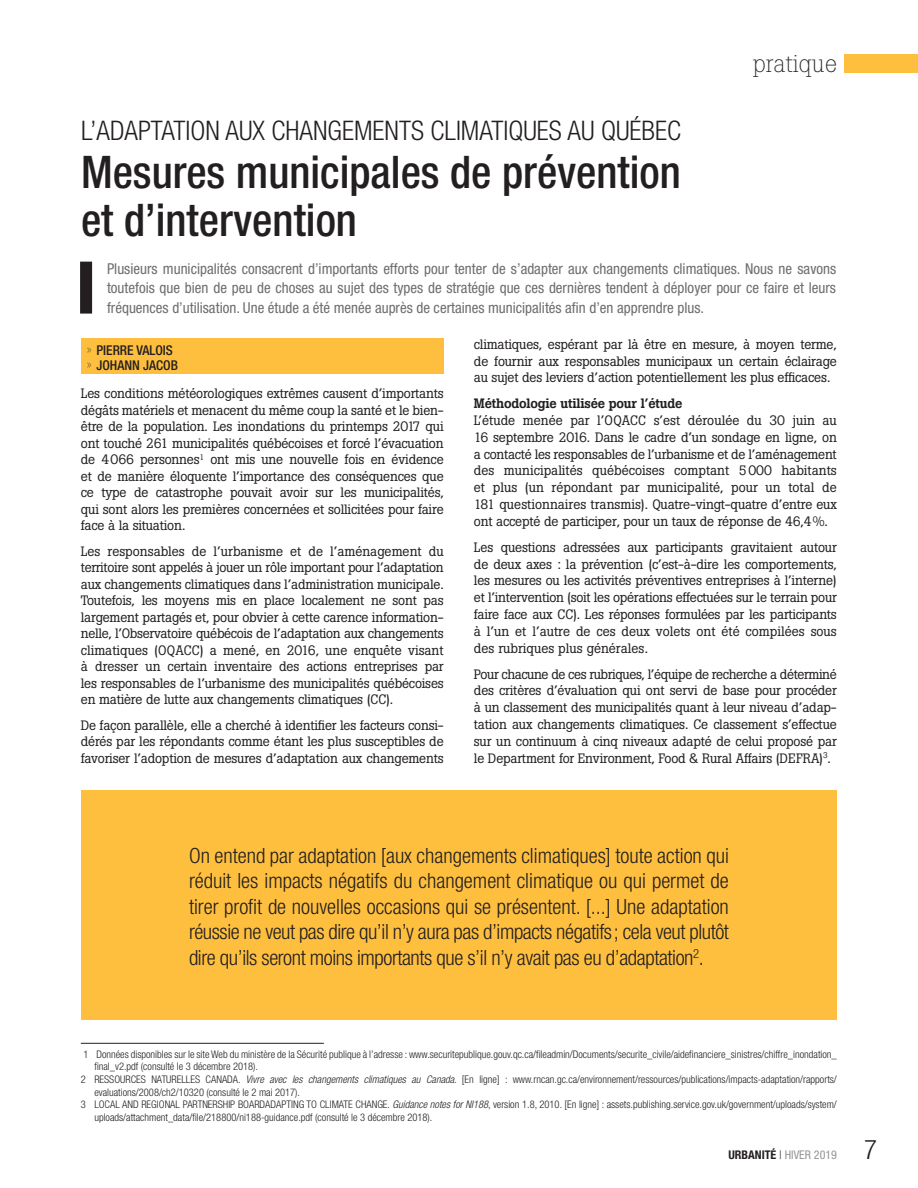
<style>
.page{position:relative;width:918px;height:1188px;background:#fff}
.page>*{position:absolute;margin:0;border:0;box-sizing:border-box;transform-origin:0 0}
.t1{font:500 condensed 45px/48px "Helvetica Neue";color:#231f20}
.t2{font:300 condensed 27px "Helvetica Neue";color:#231f20}
.t3{font:300 24px "Boton";color:#231f20}
.t4{font:300 condensed 21px/25.5px "Helvetica Neue";letter-spacing:-.02em;color:#231f20;text-align:justify}
.t5{font:condensed 15px/19.5px "Helvetica Neue";color:#6c6d70;text-align:justify}
.t6{font:13.5px/16.5px "Boton";letter-spacing:-.015em;color:#231f20;text-align:justify}
.t7{font:500 13.5px "Boton";letter-spacing:-.015em;color:#231f20}
.t8{font:500 condensed 13.5px/15px "Helvetica Neue";color:#231f20}
.t9{font:condensed 12px "Helvetica Neue";color:#939598}
.t10{font:300 condensed 10.5px "Helvetica Neue";color:#231f20}
.s1{font-weight:900;font-size:18px}
.s2{font-style:italic}
.s3{font-weight:700;color:#231f20}
.s4{font-weight:300;color:#231f20}
</style>
<div class="page">
<div style="left:845px;top:54px;width:73px;height:18px;background:#febf3e"></div>
<hr style="left:81px;top:1043px;width:243px;height:1px;background:#231f20">
<div style="left:80px;top:262px;width:12px;height:52px;background:#231f20"></div>
<div style="left:81px;top:339px;width:363px;height:35px;background:#febf3e"></div>
<div style="left:81px;top:791px;width:756px;height:229px;background:#febf3e"></div>
<h3 class="t3" style="left:753px;top:49px;width:86px">pratique</h3>
<h2 class="t2" style="left:81px;top:115px;width:602px">L’ADAPTATION AUX CHANGEMENTS CLIMATIQUES AU QUÉBEC</h2>
<h1 class="t1" style="left:81px;top:148px;width:601px">Mesures municipales de prévention et d’intervention</h1>
<p class="t5" style="left:107px;top:259px;width:731px">Plusieurs municipalités consacrent d’importants efforts pour tenter de s’adapter aux changements climatiques. Nous ne savons toutefois que bien de peu de choses au sujet des types de stratégie que ces dernières tendent à déployer pour ce faire et leurs fréquences d’utilisation. Une étude a été menée auprès de certaines municipalités afin d’en apprendre plus.</p>
<p class="t8" style="left:86px;top:342px;width:93px"><span class="s1">»</span> PIERRE VALOIS <span class="s1">»</span> JOHANN JACOB</p>
<p class="t6" style="left:81px;top:385px;width:364px">Les conditions météorologiques extrêmes causent d’importants dégâts matériels et menacent du même coup la santé et le bien&shy;être de la population. Les inondations du printemps 2017 qui ont touché 261 municipalités québécoises et forcé l’évacuation de 4066 personnes<sup>1</sup> ont mis une nouvelle fois en évidence et de manière éloquente l’importance des conséquences que ce type de catastrophe pouvait avoir sur les municipalités, qui sont alors les premières concernées et sollicitées pour faire face à la situation.</p>
<p class="t6" style="left:81px;top:543px;width:364px">Les responsables de l’urbanisme et de l’aménagement du territoire sont appelés à jouer un rôle important pour l’adaptation aux changements climatiques dans l’administration municipale.<br>Toutefois, les moyens mis en place localement ne sont pas largement partagés et, pour obvier à cette carence information&shy;nelle, l’Observatoire québécois de l’adaptation aux changements climatiques (OQACC) a mené, en 2016, une enquête visant à dresser un certain inventaire des actions entreprises par les responsables de l’urbanisme des municipalités québécoises en matière de lutte aux changements climatiques (CC).</p>
<p class="t6" style="left:81px;top:717px;width:364px">De façon parallèle, elle a cherché à identifier les facteurs consi&shy;dérés par les répondants comme étant les plus susceptibles de favoriser l’adoption de mesures d’adaptation aux changements</p>
<p class="t6" style="left:474px;top:336px;width:364px">climatiques, espérant par là être en mesure, à moyen terme, de fournir aux responsables municipaux un certain éclairage au sujet des leviers d’action potentiellement les plus efficaces.</p>
<p class="t7" style="left:474px;top:395px;width:210px">Méthodologie utilisée pour l’étude</p>
<p class="t6" style="left:474px;top:412px;width:364px">L’étude menée par l’OQACC s’est déroulée du 30 juin au 16 septembre 2016. Dans le cadre d’un sondage en ligne, on a contacté les responsables de l’urbanisme et de l’aménagement des municipalités québécoises comptant 5000 habitants et plus (un répondant par municipalité, pour un total de 181 questionnaires transmis). Quatre-vingt-quatre d’entre eux ont accepté de participer, pour un taux de réponse de 46,4%.</p>
<p class="t6" style="left:474px;top:539px;width:364px">Les questions adressées aux participants gravitaient autour de deux axes : la prévention (c’est-à-dire les comportements, les mesures ou les activités préventives entreprises à l’interne) et l’intervention (soit les opérations effectuées sur le terrain pour faire face aux CC). Les réponses formulées par les participants à l’un et l’autre de ces deux volets ont été compilées sous des rubriques plus générales.</p>
<p class="t6" style="left:474px;top:665px;width:364px">Pour chacune de ces rubriques, l’équipe de recherche a déterminé des critères d’évaluation qui ont servi de base pour procéder à un classement des municipalités quant à leur niveau d’adap&shy;tation aux changements climatiques. Ce classement s’effectue sur un continuum à cinq niveaux adapté de celui proposé par le Department for Environment, Food &amp; Rural Affairs (DEFRA)<sup>3</sup>.</p>
<p class="t4" style="left:189px;top:842px;width:541px">On entend par adaptation [aux changements climatiques] toute action qui réduit les impacts négatifs du changement climatique ou qui permet de tirer profit de nouvelles occasions qui se présentent. [...] Une adaptation réussie ne veut pas dire qu’il n’y aura pas d’impacts négatifs; cela veut plutôt dire qu’ils seront moins importants que s’il n’y avait pas eu d’adaptation<sup>2</sup>.</p>
<p class="t10" style="left:83px;top:1048px;width:755px">1 Données disponibles sur le site Web du ministère de la Sécurité publique à l’adresse : www.securitepublique.gouv.qc.ca/fileadmin/Documents/securite_civile/aidefinanciere_sinistres/chiffre_inondation_</p>
<p class="t10" style="left:94px;top:1061px;width:165px">final_v2.pdf (consulté le 3 décembre 2018).</p>
<p class="t10" style="left:81px;top:1073px;width:758px">2 RESSOURCES NATURELLES CANADA. <span class="s2">Vivre avec les changements climatiques au Canada.</span> [En ligne] : www.rncan.gc.ca/environnement/ressources/publications/impacts-adaptation/rapports/</p>
<p class="t10" style="left:94px;top:1086px;width:207px">evaluations/2008/ch2/10320 (consulté le 2 mai 2017).</p>
<p class="t10" style="left:81px;top:1098px;width:758px">3 LOCAL AND REGIONAL PARTNERSHIP BOARDADAPTING TO CLIMATE CHANGE. <span class="s2">Guidance notes for NI188</span>, version 1.8, 2010. [En ligne] : assets.publishing.service.gov.uk/government/uploads/system/</p>
<p class="t10" style="left:94px;top:1111px;width:340px">uploads/attachment_data/file/218800/ni188-guidance.pdf (consulté le 3 décembre 2018).</p>
<p class="t9" style="left:728px;top:1148px;width:110px"><span class="s3">URBANITÉ</span> <span class="s4">|</span> HIVER 2019</p>
<h2 class="t2" style="left:864px;top:1134px;width:14px">7</h2>
</div>
